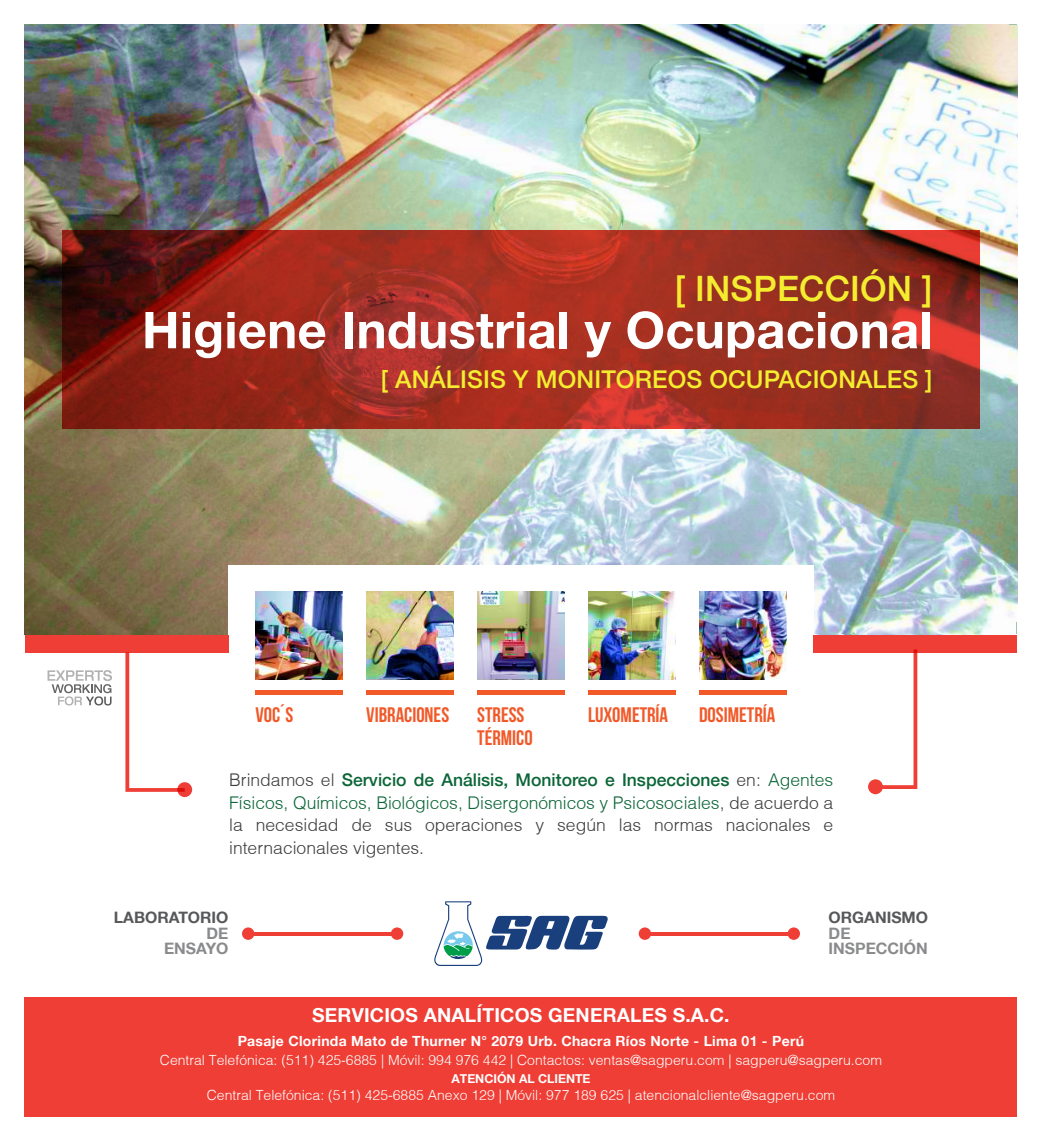
<style>
.page{position:relative;width:1042px;height:1141px;background:#fff}
.page>*{position:absolute;margin:0;border:0;box-sizing:border-box;transform-origin:0 0}
.t1{font:700 50.75px "Helvetica 75";letter-spacing:.005em;color:#fff}
.t2{font:500 35px "Helvetica 65";letter-spacing:.005em;color:#f4ed2f}
.t3{font:500 24.5px "Helvetica 65";letter-spacing:.005em;color:#f4ed2f}
.t4{font:21px/22.8px "Bebas Neue";color:#f15929}
.t5{font:700 19.25px "Helvetica 75";letter-spacing:.01em;color:#fff}
.t6{font:300 17.5px/22.8px "Helvetica";color:#3e3e3f;text-align:justify}
.t7{font:500 17.5px "Helvetica 65";color:#0c6638}
.t8{font:700 15.75px "Helvetica 75";color:#57585a}
.t9{font:700 15.75px/15.8px "Helvetica 75";color:rgb(87 88 90/.7)}
.t10{font:300 14px "Helvetica";color:#fff}
.t11{font:700 14px "Helvetica 75";letter-spacing:.02em;color:#fff}
.t12{font:700 12.25px "Helvetica 75";color:#fff}
.s1{font-family:"Helvetica";font-weight:300;color:#3e3e3f}
.s2{font-family:"Helvetica";font-weight:300}
.s3{color:#0c6638}
</style>
<div class="page">
<img style="left:25px;top:25px;width:992px;height:610px">
<svg style="left:62px;top:231px;width:918px;height:198px;background:#982b1e"></svg>
<div style="left:228px;top:566px;width:586px;height:138px;background:#fff"></div>
<svg style="left:434px;top:901px;width:174px;height:65px"></svg>
<svg style="left:48px;top:670px;width:64px;height:35px"></svg>
<div style="left:177px;top:782px;width:15px;height:15px;background:#ee3e35;border-radius:50%"></div>
<svg style="left:125px;top:652px;width:60px;height:140px"></svg>
<div style="left:868px;top:779px;width:15px;height:15px;background:#ee3e35;border-radius:50%"></div>
<svg style="left:875px;top:652px;width:42px;height:137px"></svg>
<div style="left:25px;top:635px;width:203px;height:17px;background:#ee3e35"></div>
<div style="left:255px;top:690px;width:88px;height:5px;background:#f15929"></div>
<div style="left:366px;top:690px;width:88px;height:5px;background:#f15929"></div>
<div style="left:477px;top:690px;width:88px;height:5px;background:#f15929"></div>
<div style="left:588px;top:690px;width:88px;height:5px;background:#f15929"></div>
<div style="left:699px;top:690px;width:87px;height:5px;background:#f15929"></div>
<div style="left:814px;top:635px;width:203px;height:17px;background:#ee3e35"></div>
<svg style="left:787px;top:927px;width:13px;height:13px"></svg>
<div style="left:639px;top:927px;width:12px;height:13px;background:#ee3e35;border-radius:50%"></div>
<hr style="left:645px;top:932px;width:149px;height:4px;background:#ee3e35">
<div style="left:242px;top:927px;width:12px;height:13px;background:#ee3e35;border-radius:50%"></div>
<div style="left:391px;top:927px;width:12px;height:13px;background:#ee3e35;border-radius:50%"></div>
<hr style="left:248px;top:932px;width:149px;height:4px;background:#ee3e35">
<div style="left:25px;top:997px;width:992px;height:119px;background:#ee3e35"></div>
<img style="left:255px;top:592px;width:88px;height:87px">
<img style="left:366px;top:592px;width:88px;height:87px">
<img style="left:477px;top:592px;width:88px;height:87px">
<img style="left:588px;top:592px;width:88px;height:87px">
<img style="left:699px;top:592px;width:87px;height:87px">
<h2 class="t2" style="left:675px;top:268px;width:259px">[ INSPECCIÓN ]</h2>
<h1 class="t1" style="left:142px;top:299px;width:792px">Higiene Industrial y Ocupacional</h1>
<h3 class="t3" style="left:381px;top:365px;width:553px">[ ANÁLISIS Y MONITOREOS OCUPACIONALES ]</h3>
<h3 class="t4" style="left:255px;top:703px;width:39px">VOC´S</h3>
<h3 class="t4" style="left:366px;top:703px;width:84px">VIBRACIONES</h3>
<h3 class="t4" style="left:477px;top:703px;width:57px">STRESS<br>TÉRMICO</h3>
<h3 class="t4" style="left:588px;top:703px;width:82px">LUXOMETRÍA</h3>
<h3 class="t4" style="left:699px;top:703px;width:78px">DOSIMETRÍA</h3>
<p class="t7" style="left:229px;top:769px;width:605px"><span class="s1">Brindamos el</span> Servicio de Análisis, Monitoreo e Inspecciones <span class="s1">en:</span> <span class="s2">Agentes</span></p>
<p class="t6" style="left:229px;top:791px;width:605px"><span class="s3">Físicos, Químicos, Biológicos, Disergonómicos y Psicosociales</span>, de acuerdo a la necesidad de sus operaciones y según las normas nacionales e internacionales vigentes.</p>
<p class="t8" style="left:114px;top:908px;width:116px">LABORATORIO</p>
<p class="t9" style="left:164px;top:925px;width:66px;text-align:right">DE<br>ENSAYO</p>
<p class="t8" style="left:828px;top:908px;width:101px">ORGANISMO</p>
<p class="t9" style="left:828px;top:925px;width:101px">DE<br>INSPECCIÓN</p>
<h3 class="t5" style="left:312px;top:1003px;width:419px">SERVICIOS ANALÍTICOS GENERALES S.A.C.</h3>
<p class="t10" style="left:160px;top:1051px;width:723px">Central Telefónica: (511) 425-6885 | Móvil: 994 976 442 | Contactos: ventas@sagperu.com | sagperu@sagperu.com</p>
<p class="t10" style="left:207px;top:1086px;width:630px">Central Telefónica: (511) 425-6885 Anexo 129 | Móvil: 977 189 625 | atencionalcliente@sagperu.com</p>
<p class="t11" style="left:238px;top:1033px;width:568px">Pasaje Clorinda Mato de Thurner N° 2079 Urb. Chacra Ríos Norte - Lima 01 - Perú</p>
<p class="t12" style="left:451px;top:1071px;width:141px">ATENCIÓN AL CLIENTE</p>
</div>
